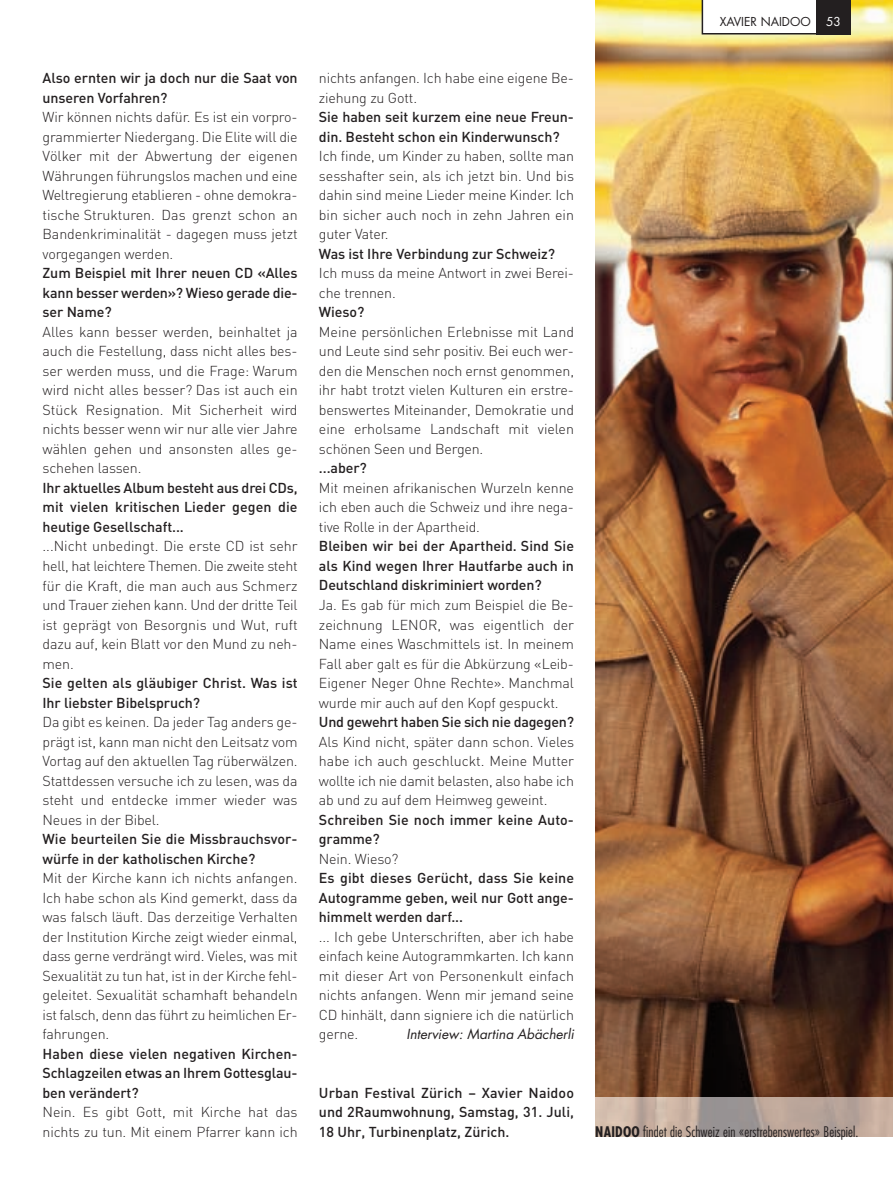
<style>
.page{position:relative;width:893px;height:1191px;background:#fff}
.page>*{position:absolute;margin:0;border:0;box-sizing:border-box;transform-origin:0 0}
.t1{font:300 14.25px/19.5px "DIN";letter-spacing:-.01em;color:#231f20;text-align:justify}
.t2{font:500 14.25px/19.5px "DIN";letter-spacing:-.005em;color:#231f20;text-align:justify}
.t3{font:300 condensed 14.25px "Futura";letter-spacing:.01em;color:#231f20}
.t4{font:italic 13.5px "Futura";letter-spacing:.005em;color:#231f20}
.t5{font:12px "Futura";color:#231f20}
.t6{font:12px "Futura";color:#fff}
.s1{font-weight:700}
</style>
<div class="page">
<img style="left:595px;top:0;width:298px;height:1097px">
<svg style="left:702px;top:0;width:114px;height:34px"></svg>
<div style="left:816px;top:0;width:34px;height:34px;background:#231f20"></div>
<svg style="left:595px;top:1136px;width:298px;height:1px"></svg>
<img style="left:595px;top:1097px;width:298px;height:39px">
<p class="t2" style="left:43px;top:69px;width:257px">Also ernten wir ja doch nur die Saat von unseren Vorfahren?</p>
<p class="t1" style="left:43px;top:108px;width:257px">Wir können nichts dafür. Es ist ein vorpro&shy;grammierter Niedergang. Die Elite will die Völker mit der Abwertung der eigenen Währungen führungslos machen und eine Weltregierung etablieren - ohne demokra&shy;tische Strukturen. Das grenzt schon an Bandenkriminalität - dagegen muss jetzt vorgegangen werden.</p>
<p class="t2" style="left:43px;top:264px;width:257px">Zum Beispiel mit Ihrer neuen CD «Alles kann besser werden»? Wieso gerade die&shy;ser Name?</p>
<p class="t1" style="left:43px;top:322px;width:257px">Alles kann besser werden, beinhaltet ja auch die Festellung, dass nicht alles bes&shy;ser werden muss, und die Frage: Warum wird nicht alles besser? Das ist auch ein Stück Resignation. Mit Sicherheit wird nichts besser wenn wir nur alle vier Jahre wählen gehen und ansonsten alles ge&shy;schehen lassen.</p>
<p class="t2" style="left:43px;top:478px;width:257px">Ihr aktuelles Album besteht aus drei CDs, mit vielen kritischen Lieder gegen die heutige Gesellschaft...</p>
<p class="t1" style="left:43px;top:537px;width:257px">...Nicht unbedingt. Die erste CD ist sehr hell, hat leichtere Themen. Die zweite steht für die Kraft, die man auch aus Schmerz und Trauer ziehen kann. Und der dritte Teil ist geprägt von Besorgnis und Wut, ruft dazu auf, kein Blatt vor den Mund zu neh&shy;men.</p>
<p class="t2" style="left:43px;top:673px;width:257px">Sie gelten als gläubiger Christ. Was ist<br>Ihr liebster Bibelspruch?</p>
<p class="t1" style="left:43px;top:712px;width:257px">Da gibt es keinen. Da jeder Tag anders ge&shy;prägt ist, kann man nicht den Leitsatz vom Vortag auf den aktuellen Tag rüberwälzen.<br>Stattdessen versuche ich zu lesen, was da steht und entdecke immer wieder was Neues in der Bibel.</p>
<p class="t2" style="left:43px;top:829px;width:257px">Wie beurteilen Sie die Missbrauchsvor&shy;würfe in der katholischen Kirche?</p>
<p class="t1" style="left:43px;top:868px;width:257px">Mit der Kirche kann ich nichts anfangen.<br>Ich habe schon als Kind gemerkt, dass da was falsch läuft. Das derzeitige Verhalten der Institution Kirche zeigt wieder einmal, dass gerne verdrängt wird. Vieles, was mit Sexualität zu tun hat, ist in der Kirche fehl&shy;geleitet. Sexualität schamhaft behandeln ist falsch, denn das führt zu heimlichen Er&shy;fahrungen.</p>
<p class="t2" style="left:43px;top:1044px;width:257px">Haben diese vielen negativen Kirchen-Schlagzeilen etwas an Ihrem Gottesglau&shy;ben verändert?</p>
<p class="t1" style="left:43px;top:1102px;width:257px">Nein. Es gibt Gott, mit Kirche hat das nichts zu tun. Mit einem Pfarrer kann ich</p>
<p class="t1" style="left:319px;top:69px;width:256px">nichts anfangen. Ich habe eine eigene Be&shy;ziehung zu Gott.</p>
<p class="t2" style="left:319px;top:108px;width:257px">Sie haben seit kurzem eine neue Freun&shy;din. Besteht schon ein Kinderwunsch?</p>
<p class="t1" style="left:319px;top:147px;width:257px">Ich finde, um Kinder zu haben, sollte man sesshafter sein, als ich jetzt bin. Und bis dahin sind meine Lieder meine Kinder. Ich bin sicher auch noch in zehn Jahren ein guter Vater.</p>
<p class="t2" style="left:319px;top:244px;width:238px">Was ist Ihre Verbindung zur Schweiz?</p>
<p class="t1" style="left:319px;top:264px;width:256px">Ich muss da meine Antwort in zwei Berei&shy;che trennen.</p>
<p class="t2" style="left:319px;top:303px;width:47px">Wieso?</p>
<p class="t1" style="left:319px;top:322px;width:257px">Meine persönlichen Erlebnisse mit Land und Leute sind sehr positiv. Bei euch wer&shy;den die Menschen noch ernst genommen, ihr habt trotzt vielen Kulturen ein erstre&shy;benswertes Miteinander, Demokratie und eine erholsame Landschaft mit vielen schönen Seen und Bergen.</p>
<p class="t2" style="left:319px;top:459px;width:49px">...aber?</p>
<p class="t1" style="left:319px;top:478px;width:257px">Mit meinen afrikanischen Wurzeln kenne ich eben auch die Schweiz und ihre nega&shy;tive Rolle in der Apartheid.</p>
<p class="t2" style="left:319px;top:537px;width:257px">Bleiben wir bei der Apartheid. Sind Sie als Kind wegen Ihrer Hautfarbe auch in Deutschland diskriminiert worden?</p>
<p class="t1" style="left:319px;top:595px;width:257px">Ja. Es gab für mich zum Beispiel die Be&shy;zeichnung LENOR, was eigentlich der Name eines Waschmittels ist. In meinem Fall aber galt es für die Abkürzung «Leib-Eigener Neger Ohne Rechte». Manchmal wurde mir auch auf den Kopf gespuckt.</p>
<p class="t2" style="left:319px;top:712px;width:257px">Und gewehrt haben Sie sich nie dagegen?</p>
<p class="t1" style="left:319px;top:732px;width:257px">Als Kind nicht, später dann schon. Vieles habe ich auch geschluckt. Meine Mutter wollte ich nie damit belasten, also habe ich ab und zu auf dem Heimweg geweint.</p>
<p class="t2" style="left:319px;top:810px;width:257px">Schreiben Sie noch immer keine Auto&shy;gramme?</p>
<p class="t1" style="left:319px;top:849px;width:81px">Nein. Wieso?</p>
<p class="t2" style="left:319px;top:868px;width:257px">Es gibt dieses Gerücht, dass Sie keine Autogramme geben, weil nur Gott ange&shy;himmelt werden darf...</p>
<p class="t1" style="left:319px;top:927px;width:257px">... Ich gebe Unterschriften, aber ich habe einfach keine Autogrammkarten. Ich kann mit dieser Art von Personenkult einfach nichts anfangen. Wenn mir jemand seine CD hinhält, dann signiere ich die natürlich gerne.</p>
<p class="t4" style="left:406px;top:1028px;width:169px">Interview: Martina Abächerli</p>
<p class="t2" style="left:319px;top:1083px;width:257px">Urban Festival Zürich – Xavier Naidoo und 2Raumwohnung, Samstag, 31. Juli, 18 Uhr, Turbinenplatz, Zürich.</p>
<p class="t5" style="left:720px;top:16px;width:92px">XAVIER NAIDOO</p>
<p class="t6" style="left:826px;top:16px;width:16px">53</p>
<p class="t3" style="left:595px;top:1125px;width:265px"><span class="s1">NAIDOO</span> findet die Schweiz ein «erstrebenswertes» Beispiel.</p>
</div>
